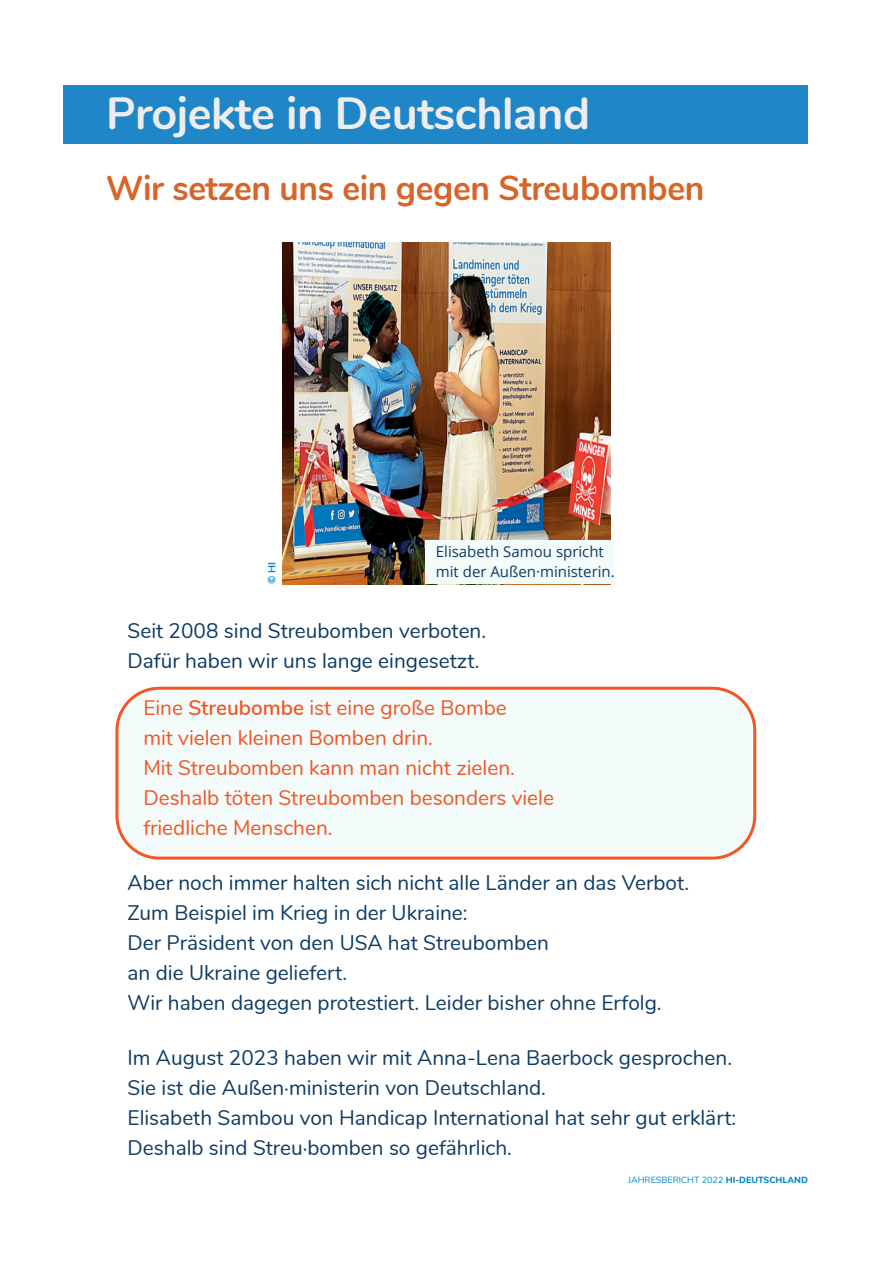
<style>
.page{position:relative;width:893px;height:1263px;background:#fff}
.page>*{position:absolute;margin:0;border:0;box-sizing:border-box;transform-origin:0 0}
.t1{font:700 45px "Nunito";letter-spacing:-.01em;color:#ecedec}
.t2{font:700 34.5px "Nunito";letter-spacing:-.01em;color:#d76429}
.t3{font:21px/30px "Nunito";color:#0e3b63}
.t4{font:21px/30px "Nunito";color:#f15623}
.t5{font:15px/19.5px "Open Sans";color:#0e3b63}
.t6{font:700 10.5px "Nunito";color:#0088ce}
.t7{font:9px "Nunito";color:#0088ce}
.s1{font-weight:600}
.s2{font-weight:800}
</style>
<div class="page">
<div style="left:64px;top:85px;width:744px;height:59px;background:#1f86c8"></div>
<img style="left:283px;top:243px;width:327px;height:341px">
<div style="left:115px;top:687px;width:641px;height:173px;background:#f4fbfb;border:3px solid #f15623;border-radius:42px"></div>
<div style="left:425px;top:540px;width:190px;height:44px;background:#f4fbfb"></div>
<h1 class="t1" style="left:106px;top:83px;width:485px">Projekte in Deutschland</h1>
<h2 class="t2" style="left:106px;top:165px;width:600px">Wir setzen uns ein gegen Streubomben</h2>
<p class="t6" style="left:265px;top:584px;width:24px;rotate:-90deg">© HI</p>
<p class="t5" style="left:436px;top:543px;width:180px">Elisabeth Samou spricht mit der Außen·ministerin.</p>
<p class="t3" style="left:128px;top:616px;width:360px">Seit 2008 sind Streubomben verboten.<br>Dafür haben wir uns lange eingesetzt.</p>
<p class="t4" style="left:143px;top:693px;width:412px">Eine <span class="s1">Streubombe</span> ist eine große Bombe<br>mit vielen kleinen Bomben drin.<br>Mit Streubomben kann man nicht zielen.<br>Deshalb töten Streubomben besonders viele friedliche Menschen.</p>
<p class="t3" style="left:128px;top:868px;width:563px">Aber noch immer halten sich nicht alle Länder an das Verbot.<br>Zum Beispiel im Krieg in der Ukraine:<br>Der Präsident von den USA hat Streubomben<br>an die Ukraine geliefert.<br>Wir haben dagegen protestiert. Leider bisher ohne Erfolg.</p>
<p class="t3" style="left:128px;top:1043px;width:610px">Im August 2023 haben wir mit Anna-Lena Baerbock gesprochen.<br>Sie ist die Außen·ministerin von Deutschland.<br>Elisabeth Sambou von Handicap International hat sehr gut erklärt:<br>Deshalb sind Streu·bomben so gefährlich.</p>
<p class="t7" style="left:628px;top:1174px;width:181px">JAHRESBERICHT 2022 <span class="s2">HI-DEUTSCHLAND</span></p>
</div>
